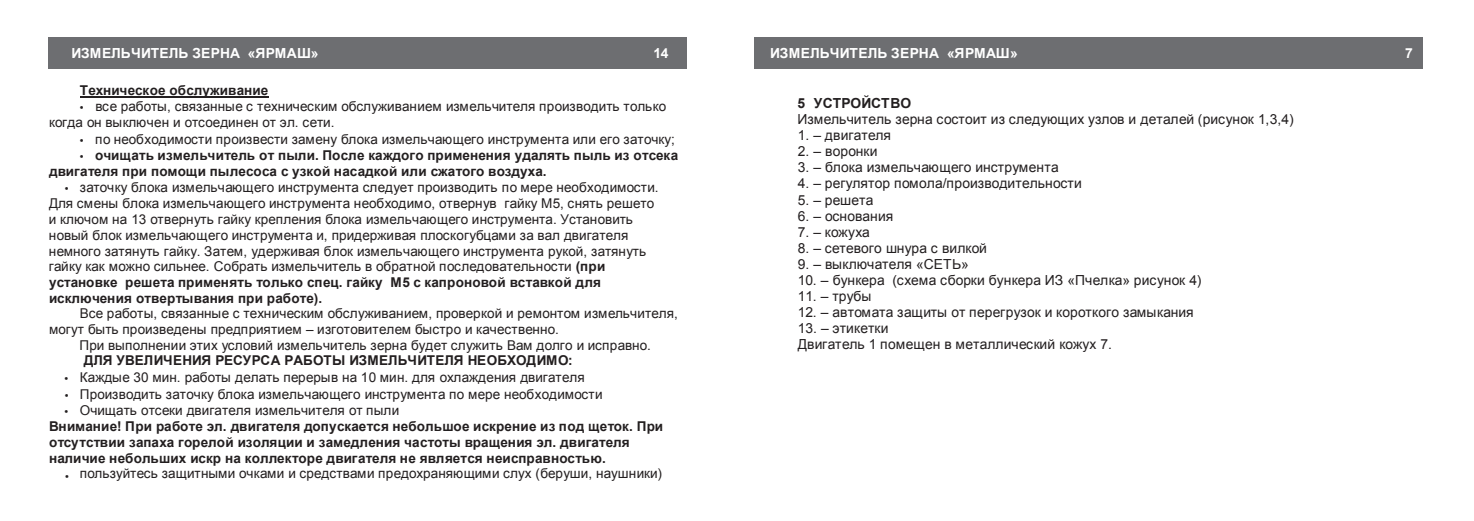
<style>
.page{position:relative;width:1474px;height:521px;background:#fff}
.page>*{position:absolute;margin:0;border:0;box-sizing:border-box;transform-origin:0 0}
.t1{font:13.83px/16.4px "Arial";letter-spacing:.005em;color:#231f20}
.t2{font:700 13.83px "Arial";letter-spacing:.005em;color:#fff}
.t3{font:700 13.83px "Arial";letter-spacing:.005em;color:#231f20}
.t4{font:13.47px/15.8px "Arial";letter-spacing:.005em;color:#231f20}
.t5{font:700 13.47px/15.8px "Arial";color:#231f20}
.s1{font-family:"Myriad Pro"}
.s2{font-family:"Myriad Pro";font-weight:400}
.s3{font-weight:700}
.s4{font-weight:400}
</style>
<div class="page">
<div style="left:49px;top:38px;width:382px;height:31px;background:#6d6e71"></div>
<div style="left:359px;top:38px;width:327px;height:31px;background:#6d6e71"></div>
<hr style="left:80px;top:96px;width:189px;height:1px;background:#231f20">
<div style="left:754px;top:38px;width:360px;height:31px;background:#6d6e71"></div>
<div style="left:1070px;top:38px;width:353px;height:31px;background:#6d6e71"></div>
<p class="t2" style="left:71px;top:44px;width:249px">ИЗМЕЛЬЧИТЕЛЬ ЗЕРНА «ЯРМАШ»</p>
<p class="t2" style="left:653px;top:48px;width:17px">14</p>
<p class="t5" style="left:80px;top:83px;width:190px">Техническое обслуживание</p>
<p class="t4" style="left:49px;top:99px;width:619px;text-indent:31px"><span class="s1">•</span> все работы, связанные с техническим обслуживанием измельчителя производить только когда он выключен и отсоединен от эл. сети.</p>
<p class="t4" style="left:80px;top:131px;width:596px"><span class="s1">•</span> по необходимости произвести замену блока измельчающего инструмента или его заточку;</p>
<p class="t5" style="left:49px;top:148px;width:631px;text-indent:31px"><span class="s2">•</span> очищать измельчитель от пыли. После каждого применения удалять пыль из отсека двигателя при помощи пылесоса с узкой насадкой или сжатого воздуха.</p>
<p class="t4" style="left:49px;top:180px;width:611px;text-indent:16px"><span class="s1">•</span> заточку блока измельчающего инструмента следует производить по мере необходимости.<br>Для смены блока измельчающего инструмента необходимо, отвернув гайку М5, снять решето и ключом на 13 отвернуть гайку крепления блока измельчающего инструмента. Установить новый блок измельчающего инструмента и, придерживая плоскогубцами за вал двигателя немного затянуть гайку. Затем, удерживая блок измельчающего инструмента рукой, затянуть гайку как можно сильнее. Собрать измельчитель в обратной последовательности <span class="s3">(при установке решета применять только спец. гайку М5 с капроновой вставкой для исключения отвертывания при работе).</span></p>
<p class="t4" style="left:80px;top:306px;width:599px">Все работы, связанные с техническим обслуживанием, проверкой и ремонтом измельчителя,</p>
<p class="t4" style="left:49px;top:321px;width:511px">могут быть произведены предприятием – изготовителем быстро и качественно.</p>
<p class="t4" style="left:80px;top:337px;width:573px">При выполнении этих условий измельчитель зерна будет служить Вам долго и исправно.</p>
<p class="t5" style="left:84px;top:353px;width:490px">ДЛЯ УВЕЛИЧЕНИЯ РЕСУРСА РАБОТЫ ИЗМЕЛЬЧИТЕЛЯ НЕОБХОДИМО:</p>
<p class="t4" style="left:65px;top:369px;width:521px"><span class="s1">•</span> Каждые 30 мин. работы делать перерыв на 10 мин. для охлаждения двигателя</p>
<p class="t4" style="left:65px;top:386px;width:539px"><span class="s1">•</span> Производить заточку блока измельчающего инструмента по мере необходимости</p>
<p class="t5" style="left:49px;top:403px;width:615px;text-indent:16px"><span class="s2">•</span> <span class="s4">Очищать отсеки двигателя измельчителя от пыли<br></span>Внимание! При работе эл. двигателя допускается небольшое искрение из под щеток. При отсутствии запаха горелой изоляции и замедления частоты вращения эл. двигателя наличие небольших искр на коллекторе двигателя не является неисправностью.</p>
<p class="t4" style="left:65px;top:466px;width:598px"><span class="s1">•</span> пользуйтесь защитными очками и средствами предохраняющими слух (беруши, наушники)</p>
<p class="t2" style="left:770px;top:44px;width:249px">ИЗМЕЛЬЧИТЕЛЬ ЗЕРНА «ЯРМАШ»</p>
<p class="t2" style="left:1404px;top:48px;width:9px">7</p>
<p class="t3" style="left:797px;top:98px;width:115px">5 УСТРОЙСТВО</p>
<p class="t1" style="left:797px;top:111px;width:498px">Измельчитель зерна состоит из следующих узлов и деталей (рисунок 1,3,4)</p>
<p class="t1" style="left:798px;top:128px;width:95px">1. – двигателя</p>
<p class="t1" style="left:798px;top:144px;width:81px">2. – воронки</p>
<p class="t1" style="left:798px;top:160px;width:262px">3. – блока измельчающего инструмента</p>
<p class="t1" style="left:798px;top:176px;width:285px">4. – регулятор помола/производительности</p>
<p class="t1" style="left:798px;top:193px;width:77px">5. – решета</p>
<p class="t1" style="left:798px;top:209px;width:97px">6. – основания</p>
<p class="t1" style="left:797px;top:225px;width:73px">7. – кожуха</p>
<p class="t1" style="left:797px;top:241px;width:191px">8. – сетевого шнура с вилкой</p>
<p class="t1" style="left:797px;top:257px;width:173px">9. – выключателя «СЕТЬ»</p>
<p class="t1" style="left:797px;top:273px;width:405px">10. – бункера (схема сборки бункера ИЗ «Пчелка» рисунок 4)</p>
<p class="t1" style="left:797px;top:289px;width:75px">11. – трубы</p>
<p class="t1" style="left:797px;top:305px;width:397px">12. – автомата защиты от перегрузок и короткого замыкания</p>
<p class="t1" style="left:798px;top:321px;width:315px">13. – этикетки<br>Двигатель 1 помещен в металлический кожух 7.</p>
</div>
